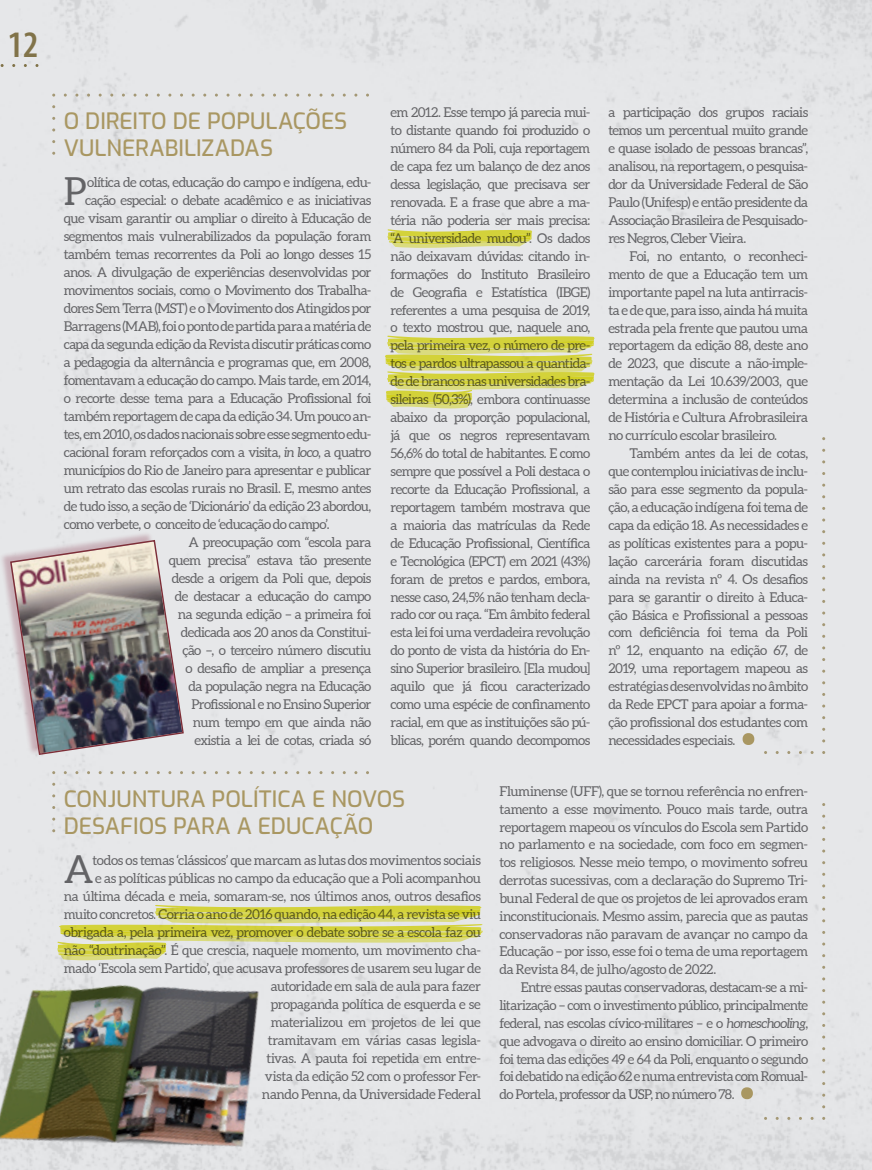
<style>
.page{position:relative;width:872px;height:1170px;background:#fff}
.page>*{position:absolute;margin:0;border:0;box-sizing:border-box;transform-origin:0 0}
.t1{font:38.55px "Aleo";color:#636366}
.t2{font:600 condensed 37.5px "Myriad Pro";color:#817349}
.t3{font:500 22.5px/27px "Exo";color:#a99762}
.t4{font:13.5px/18px "Aleo";letter-spacing:-.035em;color:#636366;text-align:justify}
.s1{font-family:"Lido STFCE";font-weight:400;font-stretch:normal;font-size:30px;color:#fff}
.s2{font-style:italic}
</style>
<div class="page">
<svg style="left:0;top:64px;width:4px;height:3px"></svg>
<svg style="left:741px;top:1087px;width:12px;height:12px"></svg>
<div style="left:52px;top:94px;width:317px;height:61px;background:#e6e7e9"></div>
<div style="left:52px;top:771px;width:317px;height:61px;background:#e6e7e9"></div>
<div style="left:764px;top:437px;width:61px;height:317px;background:#e6e7e9"></div>
<div style="left:764px;top:803px;width:61px;height:316px;background:#e6e7e9"></div>
<svg style="left:742px;top:733px;width:12px;height:12px"></svg>
<div style="left:0;top:531px;width:181px;height:224px;background:#6e0924;opacity:.25"></div>
<img style="left:9px;top:539px;width:176px;height:216px">
<img style="left:0;top:901px;width:358px;height:268px">
<svg style="left:57px;top:904px;width:426px;height:56px;background:#dbdb92"></svg>
<svg style="left:387px;top:229px;width:145px;height:19px;background:#d8d76c"></svg>
<svg style="left:385px;top:335px;width:209px;height:73px;background:#d9d97a"></svg>
<h2 class="t2" style="left:8px;top:24px;width:44px">12<span class="s1">12</span></h2>
<p class="t4" style="left:608px;top:104px;width:201px">a participação dos grupos raciais temos um percentual muito grande e quase isolado de pessoas brancas”, analisou, na reportagem, o pesquisa&shy;dor da Universidade Federal de São Paulo (Unifesp) e então presidente da Associação Brasileira de Pesquisado&shy;res Negros, Cleber Vieira.</p>
<p class="t4" style="left:608px;top:247px;width:201px;text-indent:21px">Foi, no entanto, o reconheci&shy;mento de que a Educação tem um importante papel na luta antirracis&shy;ta e de que, para isso, ainda há muita estrada pela frente que pautou uma reportagem da edição 88, deste ano de 2023, que discute a não-imple&shy;mentação da Lei 10.639/2003, que determina a inclusão de conteúdos de História e Cultura Afrobrasileira no currículo escolar brasileiro.</p>
<p class="t4" style="left:608px;top:445px;width:201px;text-indent:21px">Também antes da lei de cotas, que contemplou iniciativas de inclu&shy;são para esse segmento da popula&shy;ção, a educação indígena foi tema de capa da edição 18. As necessidades e as políticas existentes para a popu&shy;lação carcerária foram discutidas ainda na revista nº 4. Os desafios para se garantir o direito à Educa&shy;ção Básica e Profissional a pessoas com deficiência foi tema da Poli nº 12, enquanto na edição 67, de 2019, uma reportagem mapeou as estratégias desenvolvidas no âmbito da Rede EPCT para apoiar a forma&shy;ção profissional dos estudantes com necessidades especiais.</p>
<p class="t4" style="left:390px;top:104px;width:201px">em 2012. Esse tempo já parecia mui&shy;to distante quando foi produzido o número 84 da Poli, cuja reportagem de capa fez um balanço de dez anos dessa legislação, que precisava ser renovada. E a frase que abre a ma&shy;téria não poderia ser mais precisa: “A universidade mudou”. Os dados não deixavam dúvidas: citando in&shy;formações do Instituto Brasileiro de Geografia e Estatística (IBGE) referentes a uma pesquisa de 2019, o texto mostrou que, naquele ano, pela primeira vez, o número de pre&shy;tos e pardos ultrapassou a quantida&shy;de de brancos nas universidades bra&shy;sileiras (50,3%), embora continuasse abaixo da proporção populacional, já que os negros representavam 56,6% do total de habitantes. E como sempre que possível a Poli destaca o recorte da Educação Profissional, a reportagem também mostrava que a maioria das matrículas da Rede de Educação Profissional, Científica e Tecnológica (EPCT) em 2021 (43%) foram de pretos e pardos, embora, nesse caso, 24,5% não tenham decla&shy;rado cor ou raça. “Em âmbito federal esta lei foi uma verdadeira revolução do ponto de vista da história do En&shy;sino Superior brasileiro. [Ela mudou] aquilo que já ficou caracterizado como uma espécie de confinamento racial, em que as instituições são pú&shy;blicas, porém quando decompomos</p>
<p class="t4" style="left:499px;top:782px;width:310px">Fluminense (UFF), que se tornou referência no enfren&shy;tamento a esse movimento. Pouco mais tarde, outra reportagem mapeou os vínculos do Escola sem Partido no parlamento e na sociedade, com foco em segmen&shy;tos religiosos. Nesse meio tempo, o movimento sofreu derrotas sucessivas, com a declaração do Supremo Tri&shy;bunal Federal de que os projetos de lei aprovados eram inconstitucionais. Mesmo assim, parecia que as pautas conservadoras não paravam de avançar no campo da Educação – por isso, esse foi o tema de uma reportagem da Revista 84, de julho/agosto de 2022.</p>
<p class="t4" style="left:499px;top:978px;width:310px;text-indent:21px">Entre essas pautas conservadoras, destacam-se a mi&shy;litarização – com o investimento público, principalmente federal, nas escolas cívico-militares – e o <span class="s2">homeschooling</span>, que advogava o direito ao ensino domiciliar. O primeiro foi tema das edições 49 e 64 da Poli, enquanto o segundo foi debatido na edição 62 e numa entrevista com Romual&shy;do Portela, professor da USP, no número 78.</p>
<h3 class="t3" style="left:64px;top:106px;width:285px">O DIREITO DE POPULAÇÕES<br>VULNERABILIZADAS</h3>
<h1 class="t1" style="left:64px;top:169px;width:24px">P</h1>
<p class="t4" style="left:87px;top:173px;width:286px">olítica de cotas, educação do campo e indígena, edu-</p>
<p class="t4" style="left:85px;top:191px;width:288px">cação especial: o debate acadêmico e as iniciativas</p>
<p class="t4" style="left:64px;top:209px;width:309px">que visam garantir ou ampliar o direito à Educação de</p>
<p class="t4" style="left:64px;top:227px;width:309px">segmentos mais vulnerabilizados da população foram</p>
<p class="t4" style="left:64px;top:245px;width:309px">também temas recorrentes da Poli ao longo desses 15</p>
<p class="t4" style="left:64px;top:263px;width:309px">anos. A divulgação de experiências desenvolvidas por</p>
<p class="t4" style="left:64px;top:281px;width:309px">movimentos sociais, como o Movimento dos Trabalha-</p>
<p class="t4" style="left:64px;top:299px;width:309px">dores Sem Terra (MST) e o Movimento dos Atingidos por</p>
<p class="t4" style="left:64px;top:317px;width:309px">Barragens (MAB), foi o ponto de partida para a matéria de</p>
<p class="t4" style="left:64px;top:335px;width:309px">capa da segunda edição da Revista discutir práticas como</p>
<p class="t4" style="left:64px;top:353px;width:309px">a pedagogia da alternância e programas que, em 2008,</p>
<p class="t4" style="left:64px;top:371px;width:309px">fomentavam a educação do campo. Mais tarde, em 2014,</p>
<p class="t4" style="left:64px;top:389px;width:309px">o recorte desse tema para a Educação Profissional foi</p>
<p class="t4" style="left:64px;top:407px;width:309px">também reportagem de capa da edição 34. Um pouco an-</p>
<p class="t4" style="left:64px;top:425px;width:309px">tes, em 2010, os dados nacionais sobre esse segmento edu-</p>
<p class="t4" style="left:64px;top:443px;width:309px">cacional foram reforçados com a visita, <span class="s2">in loco</span>, a quatro</p>
<p class="t4" style="left:64px;top:461px;width:309px">municípios do Rio de Janeiro para apresentar e publicar</p>
<p class="t4" style="left:64px;top:479px;width:309px">um retrato das escolas rurais no Brasil. E, mesmo antes</p>
<p class="t4" style="left:64px;top:497px;width:309px">de tudo isso, a seção de ‘Dicionário’ da edição 23 abordou,</p>
<p class="t4" style="left:64px;top:515px;width:267px">como verbete, o conceito de ‘educação do campo’.</p>
<p class="t4" style="left:189px;top:533px;width:184px">A preocupação com “escola para</p>
<p class="t4" style="left:169px;top:551px;width:204px">quem precisa” estava tão presente</p>
<p class="t4" style="left:172px;top:569px;width:201px">desde a origem da Poli que, depois</p>
<p class="t4" style="left:175px;top:587px;width:198px">de destacar a educação do campo</p>
<p class="t4" style="left:178px;top:605px;width:195px">na segunda edição – a primeira foi</p>
<p class="t4" style="left:181px;top:623px;width:192px">dedicada aos 20 anos da Constitui-</p>
<p class="t4" style="left:182px;top:641px;width:190px">ção –, o terceiro número discutiu</p>
<p class="t4" style="left:185px;top:659px;width:187px">o desafio de ampliar a presença</p>
<p class="t4" style="left:188px;top:677px;width:184px">da população negra na Educação</p>
<p class="t4" style="left:191px;top:695px;width:181px">Profissional e no Ensino Superior</p>
<p class="t4" style="left:193px;top:713px;width:180px">num tempo em que ainda não</p>
<p class="t4" style="left:194px;top:731px;width:178px">existia a lei de cotas, criada só</p>
<h3 class="t3" style="left:64px;top:784px;width:343px">CONJUNTURA POLÍTICA E NOVOS<br>DESAFIOS PARA A EDUCAÇÃO</h3>
<h1 class="t1" style="left:64px;top:846px;width:31px">A</h1>
<p class="t4" style="left:64px;top:851px;width:419px;text-align:right">todos os temas ‘clássicos’ que marcam as lutas dos movimentos sociais<br>e as políticas públicas no campo da educação que a Poli acompanhou<br>na última década e meia, somaram-se, nos últimos anos, outros desafios muito concretos. Corria o ano de 2016 quando, na edição 44, a revista se viu obrigada a, pela primeira vez, promover o debate sobre se a escola faz ou não “doutrinação”. É que crescia, naquele momento, um movimento cha&shy;mado ‘Escola sem Partido’, que acusava professores de usarem seu lugar de autoridade em sala de aula para fazer<br>propaganda política de esquerda e se<br>materializou em projetos de lei que<br>tramitavam em várias casas legisla-<br>tivas. A pauta foi repetida em entre-<br>vista da edição 52 com o professor Fer-<br>nando Penna, da Universidade Federal</p>
</div>
